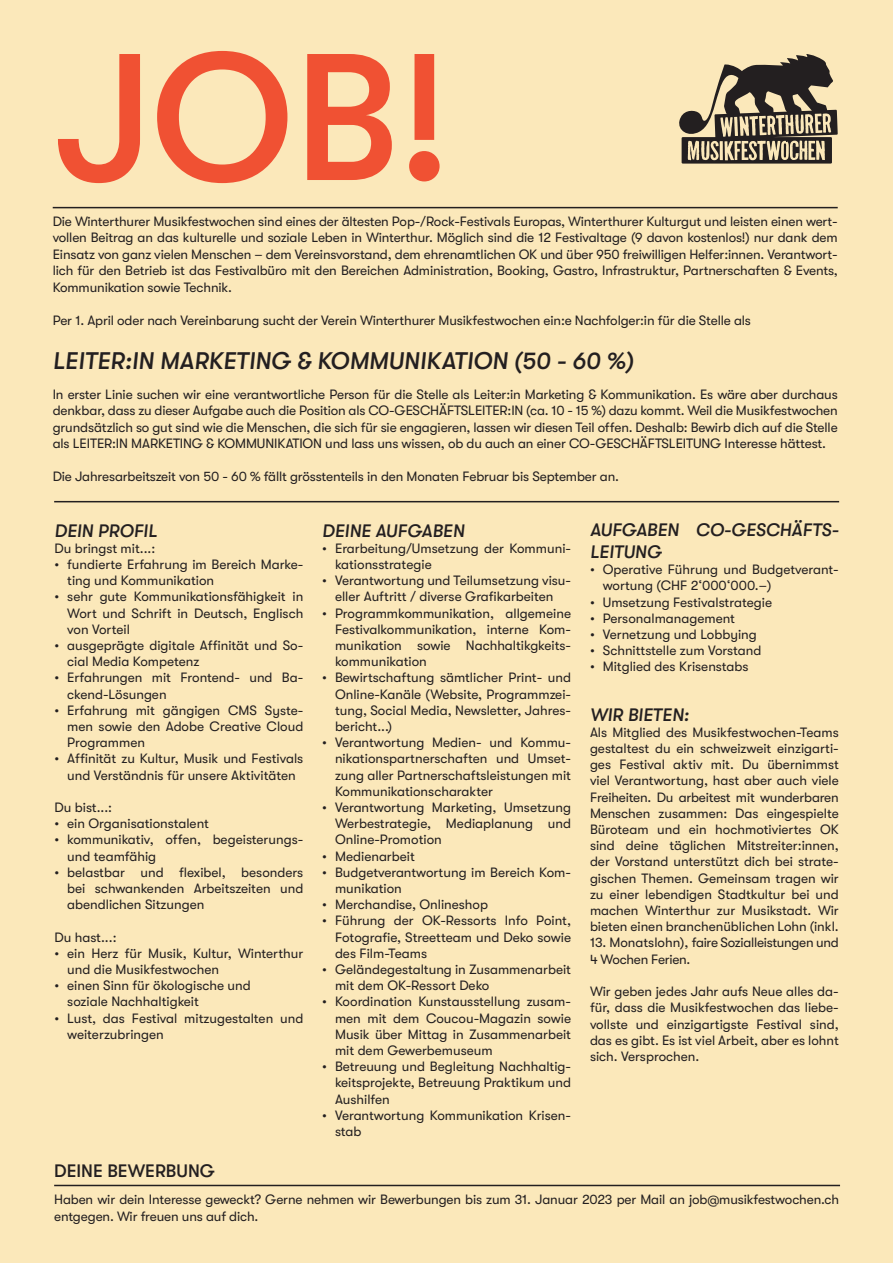
<style>
.page{position:relative;width:893px;height:1263px;background:#fff}
.page>*{position:absolute;margin:0;border:0;box-sizing:border-box;transform-origin:0 0}
.t1{font:500 180px "GT Walsheim Pro";color:#f05133}
.t2{font:italic 500 24px "GT Walsheim Pro";color:#231f20}
.t3{font:italic 500 18px/21.6px "GT Walsheim Pro";color:#231f20}
.t4{font:500 18px "GT Walsheim Pro";color:#231f20}
.t5{font:13.5px/16.2px "GT Walsheim Pro";color:#231f20;text-align:justify}
.t6{font:13.5px/16.2px "GT Walsheim Pro";letter-spacing:-.02em;color:#231f20}
</style>
<div class="page">
<div style="left:1px;top:0;width:892px;height:1262px;background:#fbe8ba"></div>
<svg style="left:679px;top:54px;width:159px;height:110px"></svg>
<hr style="left:53px;top:207px;width:785px;height:1px;background:#231f20">
<hr style="left:54px;top:501px;width:785px;height:1px;background:#231f20">
<hr style="left:54px;top:1185px;width:786px;height:1px;background:#231f20">
<h1 class="t1" style="left:54px;top:17px;width:397px">JOB!</h1>
<p class="t5" style="left:53px;top:213px;width:786px">Die Winterthurer Musikfestwochen sind eines der ältesten Pop-/Rock-Festivals Europas, Winterthurer Kulturgut und leisten einen wert&shy;vollen Beitrag an das kulturelle und soziale Leben in Winterthur. Möglich sind die 12 Festivaltage (9 davon kostenlos!) nur dank dem Einsatz von ganz vielen Menschen – dem Vereinsvorstand, dem ehrenamtlichen OK und über 950 freiwilligen Helfer:innen. Verantwort&shy;lich für den Betrieb ist das Festivalbüro mit den Bereichen Administration, Booking, Gastro, Infrastruktur, Partnerschaften &amp; Events, Kommunikation sowie Technik.</p>
<p class="t5" style="left:53px;top:312px;width:700px">Per 1. April oder nach Vereinbarung sucht der Verein Winterthurer Musikfestwochen ein:e Nachfolger:in für die Stelle als</p>
<h2 class="t2" style="left:53px;top:347px;width:582px">LEITER:IN MARKETING &amp; KOMMUNIKATION (50 - 60 %)</h2>
<p class="t5" style="left:53px;top:386px;width:786px">In erster Linie suchen wir eine verantwortliche Person für die Stelle als Leiter:in Marketing &amp; Kommunikation. Es wäre aber durchaus denkbar, dass zu dieser Aufgabe auch die Position als CO-GESCHÄFTSLEITER:IN (ca. 10 - 15 %) dazu kommt. Weil die Musikfestwochen grundsätzlich so gut sind wie die Menschen, die sich für sie engagieren, lassen wir diesen Teil offen. Deshalb: Bewirb dich auf die Stelle als LEITER:IN MARKETING &amp; KOMMUNIKATION und lass uns wissen, ob du auch an einer CO-GESCHÄFTSLEITUNG Interesse hättest.</p>
<p class="t5" style="left:53px;top:468px;width:568px">Die Jahresarbeitszeit von 50 - 60 % fällt grösstenteils in den Monaten Februar bis September an.</p>
<h3 class="t3" style="left:54px;top:520px;width:104px">DEIN PROFIL</h3>
<p class="t5" style="left:54px;top:540px;width:102px">Du bringst mit...:</p>
<p class="t5" style="left:67px;top:556px;width:238px;text-indent:-13px">• fundierte Erfahrung im Bereich Marke&shy;ting und Kommunikation</p>
<p class="t5" style="left:67px;top:589px;width:238px;text-indent:-13px">• sehr gute Kommunikationsfähigkeit in Wort und Schrift in Deutsch, Englisch von Vorteil</p>
<p class="t5" style="left:67px;top:637px;width:238px;text-indent:-13px">• ausgeprägte digitale Affinität und So&shy;cial Media Kompetenz</p>
<p class="t5" style="left:67px;top:670px;width:238px;text-indent:-13px">• Erfahrungen mit Frontend- und Ba&shy;ckend-Lösungen</p>
<p class="t5" style="left:67px;top:702px;width:238px;text-indent:-13px">• Erfahrung mit gängigen CMS Syste&shy;men sowie den Adobe Creative Cloud Programmen</p>
<p class="t5" style="left:54px;top:751px;width:250px;text-align:center">• Affinität zu Kultur, Musik und Festivals und Verständnis für unsere Aktivitäten</p>
<p class="t5" style="left:54px;top:799px;width:59px">Du bist...:</p>
<p class="t5" style="left:54px;top:816px;width:156px">• ein Organisationstalent</p>
<p class="t5" style="left:67px;top:832px;width:238px;text-indent:-13px">• kommunikativ, offen, begeisterungs&shy;und teamfähig</p>
<p class="t5" style="left:67px;top:864px;width:238px;text-indent:-13px">• belastbar und flexibel, besonders bei schwankenden Arbeitszeiten und abendlichen Sitzungen</p>
<p class="t5" style="left:54px;top:929px;width:64px">Du hast...:</p>
<p class="t5" style="left:67px;top:945px;width:238px;text-indent:-13px">• ein Herz für Musik, Kultur, Winterthur und die Musikfestwochen</p>
<p class="t5" style="left:67px;top:978px;width:185px;text-indent:-13px">• einen Sinn für ökologische und soziale Nachhaltigkeit</p>
<p class="t5" style="left:67px;top:1010px;width:238px;text-indent:-13px">• Lust, das Festival mitzugestalten und weiterzubringen</p>
<h3 class="t3" style="left:590px;top:519px;width:250px">AUFGABEN CO-GESCHÄFTS-<br>LEITUNG</h3>
<p class="t5" style="left:603px;top:561px;width:238px;text-indent:-13px">• Operative Führung und Budgetverant&shy;wortung (CHF 2‘000‘000.–)</p>
<p class="t5" style="left:590px;top:594px;width:184px">• Umsetzung Festivalstrategie</p>
<p class="t5" style="left:590px;top:610px;width:147px">• Personalmanagement</p>
<p class="t5" style="left:590px;top:626px;width:168px">• Vernetzung und Lobbying</p>
<p class="t5" style="left:590px;top:642px;width:173px">• Schnittstelle zum Vorstand</p>
<p class="t5" style="left:590px;top:659px;width:160px">• Mitglied des Krisenstabs</p>
<h3 class="t3" style="left:322px;top:520px;width:144px">DEINE AUFGABEN</h3>
<p class="t5" style="left:335px;top:540px;width:238px;text-indent:-13px">• Erarbeitung/Umsetzung der Kommuni&shy;kationsstrategie</p>
<p class="t5" style="left:322px;top:573px;width:250px;text-align:center">• Verantwortung und Teilumsetzung visu&shy;eller Auftritt / diverse Grafikarbeiten</p>
<p class="t5" style="left:335px;top:605px;width:238px;text-indent:-13px">• Programmkommunikation, allgemeine Festivalkommunikation, interne Kom&shy;munikation sowie Nachhaltikgkeits&shy;kommunikation</p>
<p class="t5" style="left:335px;top:670px;width:238px;text-indent:-13px">• Bewirtschaftung sämtlicher Print- und Online-Kanäle (Website, Programmzei&shy;tung, Social Media, Newsletter, Jahres&shy;bericht...)</p>
<p class="t5" style="left:335px;top:735px;width:238px;text-indent:-13px">• Verantwortung Medien- und Kommu&shy;nikationspartnerschaften und Umset&shy;zung aller Partnerschaftsleistungen mit Kommunikationscharakter</p>
<p class="t5" style="left:335px;top:799px;width:238px;text-indent:-13px">• Verantwortung Marketing, Umsetzung Werbestrategie, Mediaplanung und Online-Promotion</p>
<p class="t5" style="left:322px;top:848px;width:94px">• Medienarbeit</p>
<p class="t5" style="left:335px;top:864px;width:238px;text-indent:-13px">• Budgetverantwortung im Bereich Kom&shy;munikation</p>
<p class="t5" style="left:322px;top:897px;width:167px">• Merchandise, Onlineshop</p>
<p class="t5" style="left:335px;top:913px;width:238px;text-indent:-13px">• Führung der OK-Ressorts Info Point, Fotografie, Streetteam und Deko sowie des Film-Teams</p>
<p class="t5" style="left:335px;top:961px;width:238px;text-indent:-13px">• Geländegestaltung in Zusammenarbeit mit dem OK-Ressort Deko</p>
<p class="t5" style="left:335px;top:994px;width:238px;text-indent:-13px">• Koordination Kunstausstellung zusam&shy;men mit dem Coucou-Magazin sowie Musik über Mittag in Zusammenarbeit mit dem Gewerbemuseum</p>
<p class="t5" style="left:335px;top:1059px;width:238px;text-indent:-13px">• Betreuung und Begleitung Nachhaltig&shy;keitsprojekte, Betreuung Praktikum und Aushilfen</p>
<p class="t5" style="left:335px;top:1107px;width:238px;text-indent:-13px">• Verantwortung Kommunikation Krisen&shy;stab</p>
<h3 class="t3" style="left:590px;top:704px;width:101px">WIR BIETEN:</h3>
<p class="t5" style="left:590px;top:724px;width:250px">Als Mitglied des Musikfestwochen-Teams gestaltest du ein schweizweit einzigarti&shy;ges Festival aktiv mit. Du übernimmst viel Verantwortung, hast aber auch viele Freiheiten. Du arbeitest mit wunderbaren Menschen zusammen: Das eingespielte Büroteam und ein hochmotiviertes OK sind deine täglichen Mitstreiter:innen, der Vorstand unterstützt dich bei strate&shy;gischen Themen. Gemeinsam tragen wir zu einer lebendigen Stadtkultur bei und machen Winterthur zur Musikstadt. Wir bieten einen branchenüblichen Lohn (inkl.</p>
<p class="t6" style="left:590px;top:935px;width:250px">13. Monatslohn), faire Sozialleistungen und<br>4 Wochen Ferien.</p>
<p class="t5" style="left:590px;top:983px;width:250px">Wir geben jedes Jahr aufs Neue alles da&shy;für, dass die Musikfestwochen das liebe&shy;vollste und einzigartigste Festival sind, das es gibt. Es ist viel Arbeit, aber es lohnt sich. Versprochen.</p>
<h3 class="t4" style="left:54px;top:1160px;width:162px">DEINE BEWERBUNG</h3>
<p class="t5" style="left:54px;top:1191px;width:786px">Haben wir dein Interesse geweckt? Gerne nehmen wir Bewerbungen bis zum 31. Januar 2023 per Mail an job@musikfestwochen.ch entgegen. Wir freuen uns auf dich.</p>
</div>
